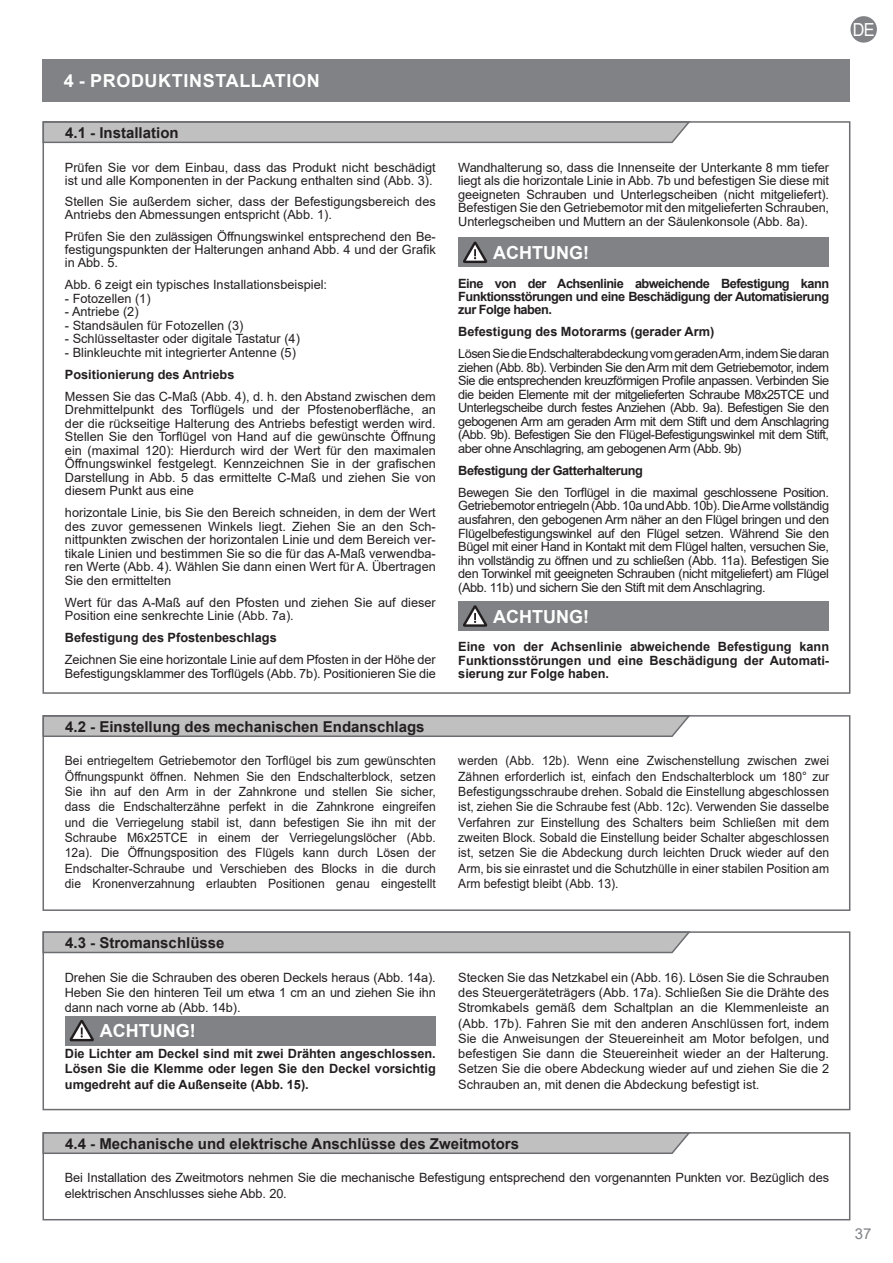
<style>
.page{position:relative;width:893px;height:1263px;background:#fff}
.page>*{position:absolute;margin:0;border:0;box-sizing:border-box;transform-origin:0 0}
.t1{font:700 18px "Arial";color:#fff}
.t2{font:700 18px "Arial";letter-spacing:.035em;color:#fff}
.t3{font:18px "Arial";color:#fff;scale:.9 1}
.t4{font:700 15px "Arial";color:#231f20}
.t5{font:15px "Arial";color:#808285}
.t6{font:12.75px/13.5px "Arial";color:#231f20;text-align:justify}
.t7{font:12.75px/15.3px "Arial";color:#231f20;text-align:justify;scale:.95 1}
.t8{font:700 12.75px/15.3px "Arial";color:#231f20;text-align:justify}
.t9{font:700 12.75px "Arial";letter-spacing:-.03em;color:#231f20}
</style>
<div class="page">
<div style="left:850px;top:16px;width:27px;height:27px;background:#808285;border-radius:50%"></div>
<div style="left:43px;top:60px;width:807px;height:42px;background:#808285"></div>
<svg style="left:42px;top:121px;width:647px;height:23px;background:#b6b6b7"></svg>
<svg style="left:42px;top:715px;width:646px;height:23px;background:#bdbdbd"></svg>
<svg style="left:42px;top:931px;width:647px;height:23px;background:#bcbcbc"></svg>
<svg style="left:42px;top:1132px;width:646px;height:23px;background:#bdbdbd"></svg>
<div style="left:458px;top:237px;width:371px;height:30px;background:#808285"></div>
<svg style="left:463px;top:242px;width:24px;height:21px"></svg>
<div style="left:458px;top:601px;width:371px;height:30px;background:#808285"></div>
<svg style="left:463px;top:605px;width:24px;height:22px"></svg>
<div style="left:65px;top:1016px;width:371px;height:30px;background:#808285"></div>
<svg style="left:70px;top:1020px;width:24px;height:21px"></svg>
<div style="left:43px;top:715px;width:807px;height:196px;border:2px solid #6c6d70"></div>
<div style="left:43px;top:931px;width:807px;height:179px;border:2px solid #6c6d70"></div>
<div style="left:43px;top:1132px;width:807px;height:88px;border:2px solid #6c6d70"></div>
<p class="t2" style="left:64px;top:68px;width:257px">4 - PRODUKTINSTALLATION</p>
<p class="t4" style="left:65px;top:122px;width:115px">4.1 - Installation</p>
<p class="t6" style="left:65px;top:160px;width:372px;line-height:13px">Prüfen Sie vor dem Einbau, dass das Produkt nicht beschädigt ist und alle Komponenten in der Packung enthalten sind (Abb. 3).</p>
<p class="t6" style="left:65px;top:195px;width:372px;line-height:13px">Stellen Sie außerdem sicher, dass der Befestigungsbereich des<br>Antriebs den Abmessungen entspricht (Abb. 1).</p>
<p class="t6" style="left:65px;top:230px;width:372px">Prüfen Sie den zulässigen Öffnungswinkel entsprechend den Be&shy;festigungspunkten der Halterungen anhand Abb. 4 und der Grafik in Abb. 5.</p>
<p class="t6" style="left:65px;top:278px;width:264px">Abb. 6 zeigt ein typisches Installationsbeispiel:</p>
<p class="t6" style="left:65px;top:291px;width:87px">- Fotozellen (1)</p>
<p class="t6" style="left:65px;top:305px;width:75px">- Antriebe (2)</p>
<p class="t6" style="left:65px;top:318px;width:180px">- Standsäulen für Fotozellen (3)</p>
<p class="t6" style="left:65px;top:332px;width:237px">- Schlüsseltaster oder digitale Tastatur (4)</p>
<p class="t6" style="left:65px;top:345px;width:233px">- Blinkleuchte mit integrierter Antenne (5)</p>
<p class="t8" style="left:65px;top:367px;width:171px">Positionierung des Antriebs</p>
<p class="t6" style="left:65px;top:389px;width:372px">Messen Sie das C-Maß (Abb. 4), d. h. den Abstand zwischen dem Drehmittelpunkt des Torflügels und der Pfostenoberfläche, an der die rückseitige Halterung des Antriebs befestigt werden wird.<br>Stellen Sie den Torflügel von Hand auf die gewünschte Öffnung ein (maximal 120): Hierdurch wird der Wert für den maximalen Öffnungswinkel festgelegt. Kennzeichnen Sie in der grafischen Darstellung in Abb. 5 das ermittelte C-Maß und ziehen Sie von diesem Punkt aus eine</p>
<p class="t6" style="left:65px;top:506px;width:372px">horizontale Linie, bis Sie den Bereich schneiden, in dem der Wert des zuvor gemessenen Winkels liegt. Ziehen Sie an den Sch&shy;nittpunkten zwischen der horizontalen Linie und dem Bereich ver&shy;tikale Linien und bestimmen Sie so die für das A-Maß verwendba&shy;ren Werte (Abb. 4). Wählen Sie dann einen Wert für A. Übertragen Sie den ermittelten</p>
<p class="t6" style="left:65px;top:595px;width:372px">Wert für das A-Maß auf den Pfosten und ziehen Sie auf dieser<br>Position eine senkrechte Linie (Abb. 7a).</p>
<p class="t8" style="left:65px;top:630px;width:213px">Befestigung des Pfostenbeschlags</p>
<p class="t6" style="left:65px;top:653px;width:372px">Zeichnen Sie eine horizontale Linie auf dem Pfosten in der Höhe der<br>Befestigungsklammer des Torflügels (Abb. 7b). Positionieren Sie die</p>
<p class="t4" style="left:65px;top:716px;width:361px">4.2 - Einstellung des mechanischen Endanschlags</p>
<p class="t6" style="left:458px;top:160px;width:372px">Wandhalterung so, dass die Innenseite der Unterkante 8 mm tiefer liegt als die horizontale Linie in Abb. 7b und befestigen Sie diese mit geeigneten Schrauben und Unterlegscheiben (nicht mitgeliefert).<br>Befestigen Sie den Getriebemotor mit den mitgelieferten Schrauben, Unterlegscheiben und Muttern an der Säulenkonsole (Abb. 8a).</p>
<p class="t1" style="left:493px;top:240px;width:97px">ACHTUNG!</p>
<p class="t8" style="left:458px;top:277px;width:372px;line-height:13.4px">Eine von der Achsenlinie abweichende Befestigung kann Funktionsstörungen und eine Beschädigung der Automatisierung zur Folge haben.</p>
<p class="t8" style="left:458px;top:324px;width:257px">Befestigung des Motorarms (gerader Arm)</p>
<p class="t6" style="left:458px;top:347px;width:372px">Lösen Sie die Endschalterabdeckung vom geraden Arm, indem Sie daran ziehen (Abb. 8b). Verbinden Sie den Arm mit dem Getriebemotor, indem Sie die entsprechenden kreuzförmigen Profile anpassen. Verbinden Sie die beiden Elemente mit der mitgelieferten Schraube M8x25TCE und Unterlegscheibe durch festes Anziehen (Abb. 9a). Befestigen Sie den gebogenen Arm am geraden Arm mit dem Stift und dem Anschlagring (Abb. 9b). Befestigen Sie den Flügel-Befestigungswinkel mit dem Stift, aber ohne Anschlagring, am gebogenen Arm (Abb. 9b)</p>
<p class="t9" style="left:458px;top:461px;width:186px">Befestigung der Gatterhalterung</p>
<p class="t6" style="left:458px;top:486px;width:372px">Bewegen Sie den Torflügel in die maximal geschlossene Position.<br>Getriebemotor entriegeln (Abb. 10a und Abb. 10b). Die Arme vollständig ausfahren, den gebogenen Arm näher an den Flügel bringen und den Flügelbefestigungswinkel auf den Flügel setzen. Während Sie den Bügel mit einer Hand in Kontakt mit dem Flügel halten, versuchen Sie, ihn vollständig zu öffnen und zu schließen (Abb. 11a). Befestigen Sie den Torwinkel mit geeigneten Schrauben (nicht mitgeliefert) am Flügel (Abb. 11b) und sichern Sie den Stift mit dem Anschlagring.</p>
<p class="t1" style="left:493px;top:603px;width:97px">ACHTUNG!</p>
<p class="t8" style="left:458px;top:640px;width:372px;line-height:13.2px">Eine von der Achsenlinie abweichende Befestigung kann Funktionsstörungen und eine Beschädigung der Automati&shy;sierung zur Folge haben.</p>
<p class="t7" style="left:65px;top:753px;width:392px">Bei entriegeltem Getriebemotor den Torflügel bis zum gewünschten Öffnungspunkt öffnen. Nehmen Sie den Endschalterblock, setzen Sie ihn auf den Arm in der Zahnkrone und stellen Sie sicher, dass die Endschalterzähne perfekt in die Zahnkrone eingreifen und die Verriegelung stabil ist, dann befestigen Sie ihn mit der Schraube M6x25TCE in einem der Verriegelungslöcher (Abb.<br>12a). Die Öffnungsposition des Flügels kann durch Lösen der Endschalter-Schraube und Verschieben des Blocks in die durch die Kronenverzahnung erlaubten Positionen genau eingestellt</p>
<p class="t7" style="left:458px;top:753px;width:392px">werden (Abb. 12b). Wenn eine Zwischenstellung zwischen zwei Zähnen erforderlich ist, einfach den Endschalterblock um 180° zur Befestigungsschraube drehen. Sobald die Einstellung abgeschlossen ist, ziehen Sie die Schraube fest (Abb. 12c). Verwenden Sie dasselbe Verfahren zur Einstellung des Schalters beim Schließen mit dem zweiten Block. Sobald die Einstellung beider Schalter abgeschlossen ist, setzen Sie die Abdeckung durch leichten Druck wieder auf den Arm, bis sie einrastet und die Schutzhülle in einer stabilen Position am Arm befestigt bleibt (Abb. 13).</p>
<p class="t4" style="left:65px;top:932px;width:161px">4.3 - Stromanschlüsse</p>
<p class="t6" style="left:65px;top:969px;width:372px;line-height:15.3px">Drehen Sie die Schrauben des oberen Deckels heraus (Abb. 14a).<br>Heben Sie den hinteren Teil um etwa 1 cm an und ziehen Sie ihn dann nach vorne ab (Abb. 14b).</p>
<p class="t8" style="left:65px;top:1046px;width:372px">Die Lichter am Deckel sind mit zwei Drähten angeschlossen.<br>Lösen Sie die Klemme oder legen Sie den Deckel vorsichtig umgedreht auf die Außenseite (Abb. 15).</p>
<p class="t1" style="left:100px;top:1018px;width:97px">ACHTUNG!</p>
<p class="t6" style="left:458px;top:969px;width:372px;line-height:15.3px">Stecken Sie das Netzkabel ein (Abb. 16). Lösen Sie die Schrauben des Steuergeräteträgers (Abb. 17a). Schließen Sie die Drähte des Stromkabels gemäß dem Schaltplan an die Klemmenleiste an (Abb. 17b). Fahren Sie mit den anderen Anschlüssen fort, indem Sie die Anweisungen der Steuereinheit am Motor befolgen, und befestigen Sie dann die Steuereinheit wieder an der Halterung.<br>Setzen Sie die obere Abdeckung wieder auf und ziehen Sie die 2<br>Schrauben an, mit denen die Abdeckung befestigt ist.</p>
<p class="t4" style="left:65px;top:1133px;width:455px">4.4 - Mechanische und elektrische Anschlüsse des Zweitmotors</p>
<p class="t6" style="left:65px;top:1170px;width:766px;line-height:15.3px">Bei Installation des Zweitmotors nehmen Sie die mechanische Befestigung entsprechend den vorgenannten Punkten vor. Bezüglich des elektrischen Anschlusses siehe Abb. 20.</p>
<h1 class="t3" style="left:853px;top:17px;width:26px">DE</h1>
<p class="t5" style="left:855px;top:1223px;width:18px">37</p>
</div>
